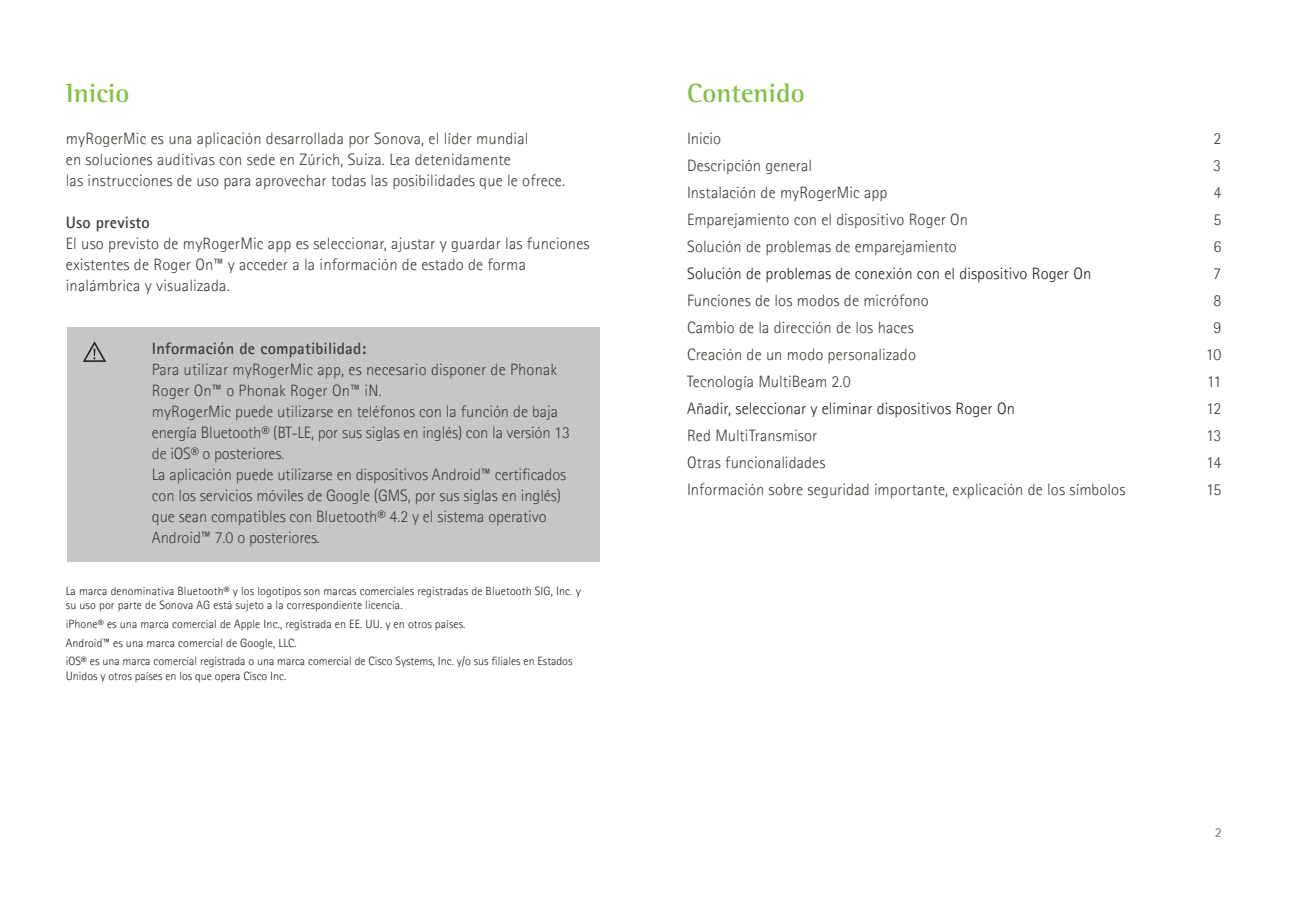
<style>
.page{position:relative;width:1289px;height:919px;background:#fff}
.page>*{position:absolute;margin:0;border:0;box-sizing:border-box;transform-origin:0 0}
.t1{font:700 27px "Rotis Semifor Phonak";color:#7fc241}
.t2{font:300 16.5px/21px "Rotis Sansfor Phonak";letter-spacing:.005em;color:#3f3d36}
.t3{font:300 16.5px "Rotis Sansfor Phonak";letter-spacing:.005em;color:#231f20}
.t4{font:700 16.5px "Rotis Sansfor Phonak";letter-spacing:.01em;color:#3f3d36}
.t5{font:700 13.5px "Rotis Sansfor Phonak";color:#8b8b83}
.t6{font:300 12px/18.6px "Rotis Sansfor Phonak";letter-spacing:.01em;color:#231f20}
</style>
<div class="page">
<div style="left:67px;top:327px;width:532px;height:234px;background:#c4c6c8"></div>
<svg style="left:83px;top:341px;width:23px;height:21px"></svg>
<h1 class="t1" style="left:66px;top:76px;width:65px">Inicio</h1>
<p class="t2" style="left:66px;top:128px;width:501px">myRogerMic es una aplicación desarrollada por Sonova, el líder mundial<br>en soluciones auditivas con sede en Zúrich, Suiza. Lea detenidamente<br>las instrucciones de uso para aprovechar todas las posibilidades que le ofrece.</p>
<p class="t4" style="left:66px;top:212px;width:85px">Uso previsto</p>
<p class="t2" style="left:66px;top:233px;width:525px">El uso previsto de myRogerMic app es seleccionar, ajustar y guardar las funciones existentes de Roger On™ y acceder a la información de estado de forma inalámbrica y visualizada.</p>
<p class="t4" style="left:152px;top:338px;width:216px">Información de compatibilidad:</p>
<p class="t2" style="left:152px;top:359px;width:419px">Para utilizar myRogerMic app, es necesario disponer de Phonak Roger On™ o Phonak Roger On™ iN.<br>myRogerMic puede utilizarse en teléfonos con la función de baja energía Bluetooth® (BT-LE, por sus siglas en inglés) con la versión 13 de iOS® o posteriores.<br>La aplicación puede utilizarse en dispositivos Android™ certificados con los servicios móviles de Google (GMS, por sus siglas en inglés) que sean compatibles con Bluetooth® 4.2 y el sistema operativo Android™ 7.0 o posteriores.</p>
<p class="t6" style="left:66px;top:583px;width:516px;line-height:14.4px">La marca denominativa Bluetooth® y los logotipos son marcas comerciales registradas de Bluetooth SIG, Inc. y su uso por parte de Sonova AG está sujeto a la correspondiente licencia.</p>
<p class="t6" style="left:66px;top:614px;width:508px">iPhone® es una marca comercial de Apple Inc., registrada en EE. UU. y en otros países.<br>Android™ es una marca comercial de Google, LLC.<br>iOS® es una marca comercial registrada o una marca comercial de Cisco Systems, Inc. y/o sus filiales en Estados</p>
<p class="t6" style="left:66px;top:666px;width:222px">Unidos y otros países en los que opera Cisco Inc.</p>
<h1 class="t1" style="left:687px;top:76px;width:119px">Contenido</h1>
<p class="t2" style="left:687px;top:128px;width:36px">Inicio</p>
<p class="t2" style="left:1213px;top:128px;width:9px">2</p>
<p class="t2" style="left:687px;top:155px;width:127px">Descripción general</p>
<p class="t2" style="left:1213px;top:155px;width:9px">3</p>
<p class="t2" style="left:687px;top:182px;width:202px">Instalación de myRogerMic app</p>
<p class="t2" style="left:1213px;top:182px;width:9px">4</p>
<p class="t2" style="left:687px;top:209px;width:283px">Emparejamiento con el dispositivo Roger On</p>
<p class="t2" style="left:1213px;top:209px;width:9px">5</p>
<p class="t2" style="left:687px;top:236px;width:271px">Solución de problemas de emparejamiento</p>
<p class="t2" style="left:1213px;top:236px;width:9px">6</p>
<p class="t3" style="left:687px;top:263px;width:406px">Solución de problemas de conexión con el dispositivo Roger On</p>
<p class="t2" style="left:1213px;top:263px;width:9px">7</p>
<p class="t2" style="left:687px;top:290px;width:243px">Funciones de los modos de micrófono</p>
<p class="t2" style="left:1213px;top:290px;width:9px">8</p>
<p class="t2" style="left:687px;top:317px;width:228px">Cambio de la dirección de los haces</p>
<p class="t2" style="left:1213px;top:317px;width:9px">9</p>
<p class="t2" style="left:687px;top:344px;width:230px">Creación de un modo personalizado</p>
<p class="t2" style="left:1205px;top:344px;width:17px">10</p>
<p class="t2" style="left:687px;top:371px;width:165px">Tecnología MultiBeam 2.0</p>
<p class="t2" style="left:1206px;top:371px;width:16px">11</p>
<p class="t3" style="left:687px;top:398px;width:329px">Añadir, seleccionar y eliminar dispositivos Roger On</p>
<p class="t2" style="left:1206px;top:398px;width:17px">12</p>
<p class="t2" style="left:687px;top:425px;width:132px">Red MultiTransmisor</p>
<p class="t2" style="left:1205px;top:425px;width:17px">13</p>
<p class="t2" style="left:687px;top:452px;width:140px">Otras funcionalidades</p>
<p class="t2" style="left:1206px;top:452px;width:17px">14</p>
<p class="t2" style="left:687px;top:479px;width:440px">Información sobre seguridad importante, explicación de los símbolos</p>
<p class="t2" style="left:1206px;top:479px;width:17px">15</p>
<p class="t5" style="left:1214px;top:823px;width:9px">2</p>
</div>
